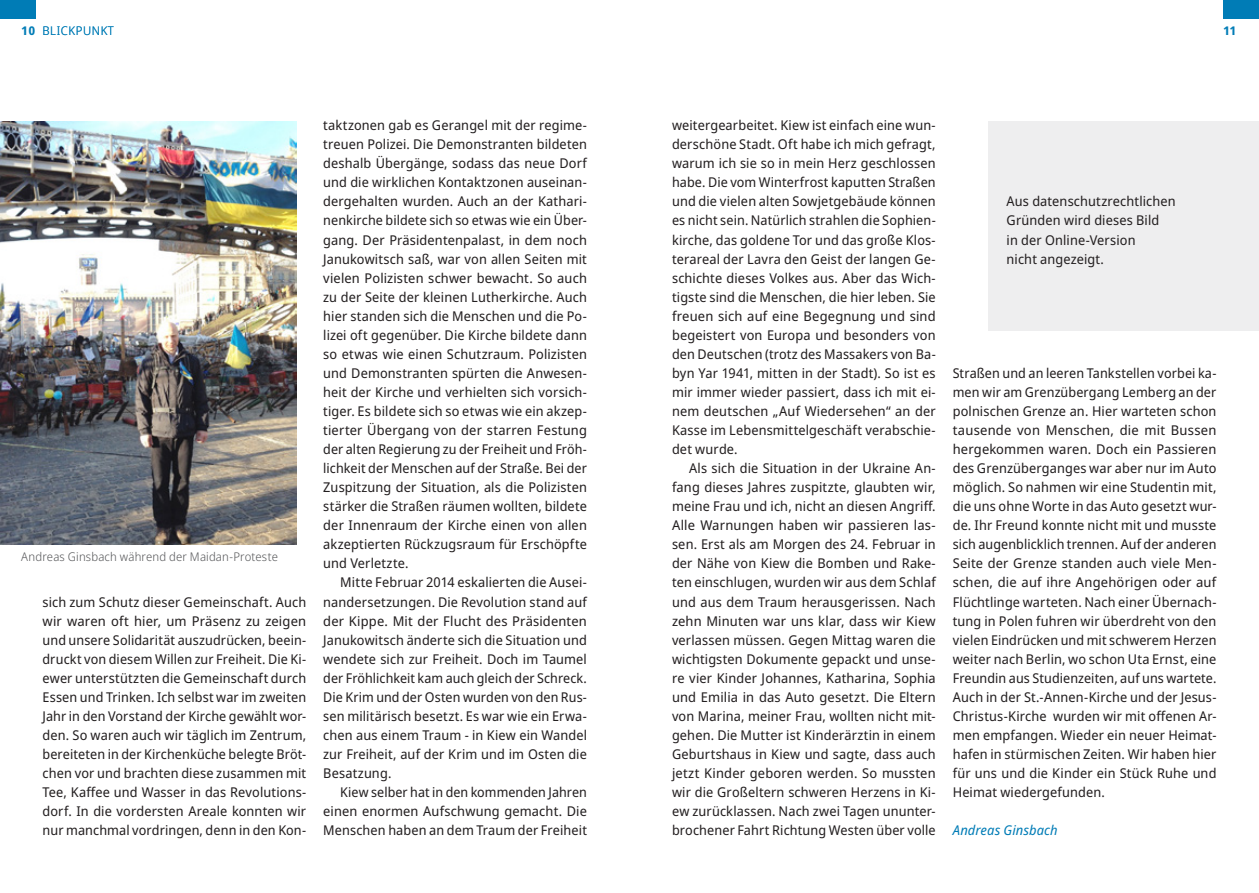
<style>
.page{position:relative;width:1259px;height:893px;background:#fff}
.page>*{position:absolute;margin:0;border:0;box-sizing:border-box;transform-origin:0 0}
.Fließtext_Einzug{font:13.5px/19px "Noto Sans Display";letter-spacing:.01em;color:#231f20;text-align:justify}
.Fließt{font:13.5px/19px "Noto Sans Display";letter-spacing:.01em;color:#231f20}
.Autoren{font:italic 13.5px "Noto Sans Display";letter-spacing:.01em;color:#007cb6}
.Bilderunterschrift{font:300 12px "Noto Sans Display";letter-spacing:.015em;color:#57585a}
.Rubrik{font:300 12px "Noto Sans Display";letter-spacing:.05em;color:#007cb6}
.t1{font:700 12px "Noto Sans Display";color:#007cb6}
</style>
<div class="page">
<div style="left:0;top:0;width:35px;height:19px;background:#007cb6"></div>
<div style="left:1223px;top:0;width:36px;height:19px;background:#007cb6"></div>
<img style="left:0;top:121px;width:296px;height:423px">
<div style="left:989px;top:121px;width:270px;height:210px;background:#eeeeef"></div>
<p class="t1" style="left:22px;top:22px;width:15px">10</p>
<p class="t1" style="left:1223px;top:22px;width:14px">11</p>
<p class="Rubrik" style="left:43px;top:22px;width:73px">BLICKPUNKT</p>
<p class="Bilderunterschrift" style="left:21px;top:548px;width:258px">Andreas Ginsbach während der Maidan-Proteste</p>
<p class="Fließtext_Einzug" style="left:43px;top:592px;width:265px">sich zum Schutz dieser Gemeinschaft. Auch wir waren oft hier, um Präsenz zu zeigen und unsere Solidarität auszudrücken, beein&shy;druckt von diesem Willen zur Freiheit. Die Ki&shy;ewer unterstützten die Gemeinschaft durch Essen und Trinken. Ich selbst war im zweiten Jahr in den Vorstand der Kirche gewählt wor&shy;den. So waren auch wir täglich im Zentrum, bereiteten in der Kirchenküche belegte Bröt&shy;chen vor und brachten diese zusammen mit Tee, Kaffee und Wasser in das Revolutions&shy;dorf. In die vordersten Areale konnten wir nur manchmal vordringen, denn in den Kon-</p>
<p class="Fließtext_Einzug" style="left:323px;top:116px;width:265px">taktzonen gab es Gerangel mit der regime&shy;treuen Polizei. Die Demonstranten bildeten deshalb Übergänge, sodass das neue Dorf und die wirklichen Kontaktzonen auseinan&shy;dergehalten wurden. Auch an der Kathari&shy;nenkirche bildete sich so etwas wie ein Über&shy;gang. Der Präsidentenpalast, in dem noch Janukowitsch saß, war von allen Seiten mit vielen Polizisten schwer bewacht. So auch zu der Seite der kleinen Lutherkirche. Auch hier standen sich die Menschen und die Po&shy;lizei oft gegenüber. Die Kirche bildete dann so etwas wie einen Schutzraum. Polizisten und Demonstranten spürten die Anwesen&shy;heit der Kirche und verhielten sich vorsich&shy;tiger. Es bildete sich so etwas wie ein akzep&shy;tierter Übergang von der starren Festung der alten Regierung zu der Freiheit und Fröh&shy;lichkeit der Menschen auf der Straße. Bei der Zuspitzung der Situation, als die Polizisten stärker die Straßen räumen wollten, bildete der Innenraum der Kirche einen von allen akzeptierten Rückzugsraum für Erschöpfte und Verletzte.</p>
<p class="Fließtext_Einzug" style="left:323px;top:573px;width:265px;text-indent:17px">Mitte Februar 2014 eskalierten die Ausei&shy;nandersetzungen. Die Revolution stand auf der Kippe. Mit der Flucht des Präsidenten Janukowitsch änderte sich die Situation und wendete sich zur Freiheit. Doch im Taumel der Fröhlichkeit kam auch gleich der Schreck.<br>Die Krim und der Osten wurden von den Rus&shy;sen militärisch besetzt. Es war wie ein Erwa&shy;chen aus einem Traum - in Kiew ein Wandel zur Freiheit, auf der Krim und im Osten die Besatzung.</p>
<p class="Fließtext_Einzug" style="left:323px;top:783px;width:265px;text-indent:17px">Kiew selber hat in den kommenden Jahren einen enormen Aufschwung gemacht. Die Menschen haben an dem Traum der Freiheit</p>
<p class="Fließtext_Einzug" style="left:672px;top:116px;width:265px">weitergearbeitet. Kiew ist einfach eine wun&shy;derschöne Stadt. Oft habe ich mich gefragt, warum ich sie so in mein Herz geschlossen habe. Die vom Winterfrost kaputten Straßen und die vielen alten Sowjetgebäude können es nicht sein. Natürlich strahlen die Sophien&shy;kirche, das goldene Tor und das große Klos&shy;terareal der Lavra den Geist der langen Ge&shy;schichte dieses Volkes aus. Aber das Wich&shy;tigste sind die Menschen, die hier leben. Sie freuen sich auf eine Begegnung und sind begeistert von Europa und besonders von den Deutschen (trotz des Massakers von Ba&shy;byn Yar 1941, mitten in der Stadt). So ist es mir immer wieder passiert, dass ich mit ei&shy;nem deutschen „Auf Wiedersehen“ an der Kasse im Lebensmittelgeschäft verabschie&shy;det wurde.</p>
<p class="Fließtext_Einzug" style="left:672px;top:459px;width:265px;text-indent:17px">Als sich die Situation in der Ukraine An&shy;fang dieses Jahres zuspitzte, glaubten wir, meine Frau und ich, nicht an diesen Angriff.<br>Alle Warnungen haben wir passieren las&shy;sen. Erst als am Morgen des 24. Februar in der Nähe von Kiew die Bomben und Rake&shy;ten einschlugen, wurden wir aus dem Schlaf und aus dem Traum herausgerissen. Nach zehn Minuten war uns klar, dass wir Kiew verlassen müssen. Gegen Mittag waren die wichtigsten Dokumente gepackt und unse&shy;re vier Kinder Johannes, Katharina, Sophia und Emilia in das Auto gesetzt. Die Eltern von Marina, meiner Frau, wollten nicht mit&shy;gehen. Die Mutter ist Kinderärztin in einem Geburtshaus in Kiew und sagte, dass auch jetzt Kinder geboren werden. So mussten wir die Großeltern schweren Herzens in Ki&shy;ew zurücklassen. Nach zwei Tagen ununter&shy;brochener Fahrt Richtung Westen über volle</p>
<p class="Fließt" style="left:1006px;top:192px;width:171px">Aus datenschutzrechtlichen<br>Gründen wird dieses Bild<br>in der Online-Version<br>nicht angezeigt.</p>
<p class="Fließtext_Einzug" style="left:952px;top:364px;width:265px">Straßen und an leeren Tankstellen vorbei ka&shy;men wir am Grenzübergang Lemberg an der polnischen Grenze an. Hier warteten schon tausende von Menschen, die mit Bussen hergekommen waren. Doch ein Passieren des Grenzüberganges war aber nur im Auto möglich. So nahmen wir eine Studentin mit, die uns ohne Worte in das Auto gesetzt wur&shy;de. Ihr Freund konnte nicht mit und musste sich augenblicklich trennen. Auf der anderen Seite der Grenze standen auch viele Men&shy;schen, die auf ihre Angehörigen oder auf Flüchtlinge warteten. Nach einer Übernach&shy;tung in Polen fuhren wir überdreht von den vielen Eindrücken und mit schwerem Herzen weiter nach Berlin, wo schon Uta Ernst, eine Freundin aus Studienzeiten, auf uns wartete.<br>Auch in der St.-Annen-Kirche und der Jesus-Christus-Kirche wurden wir mit offenen Ar&shy;men empfangen. Wieder ein neuer Heimat&shy;hafen in stürmischen Zeiten. Wir haben hier für uns und die Kinder ein Stück Ruhe und Heimat wiedergefunden.</p>
<p class="Autoren" style="left:952px;top:820px;width:106px">Andreas Ginsbach</p>
</div>
